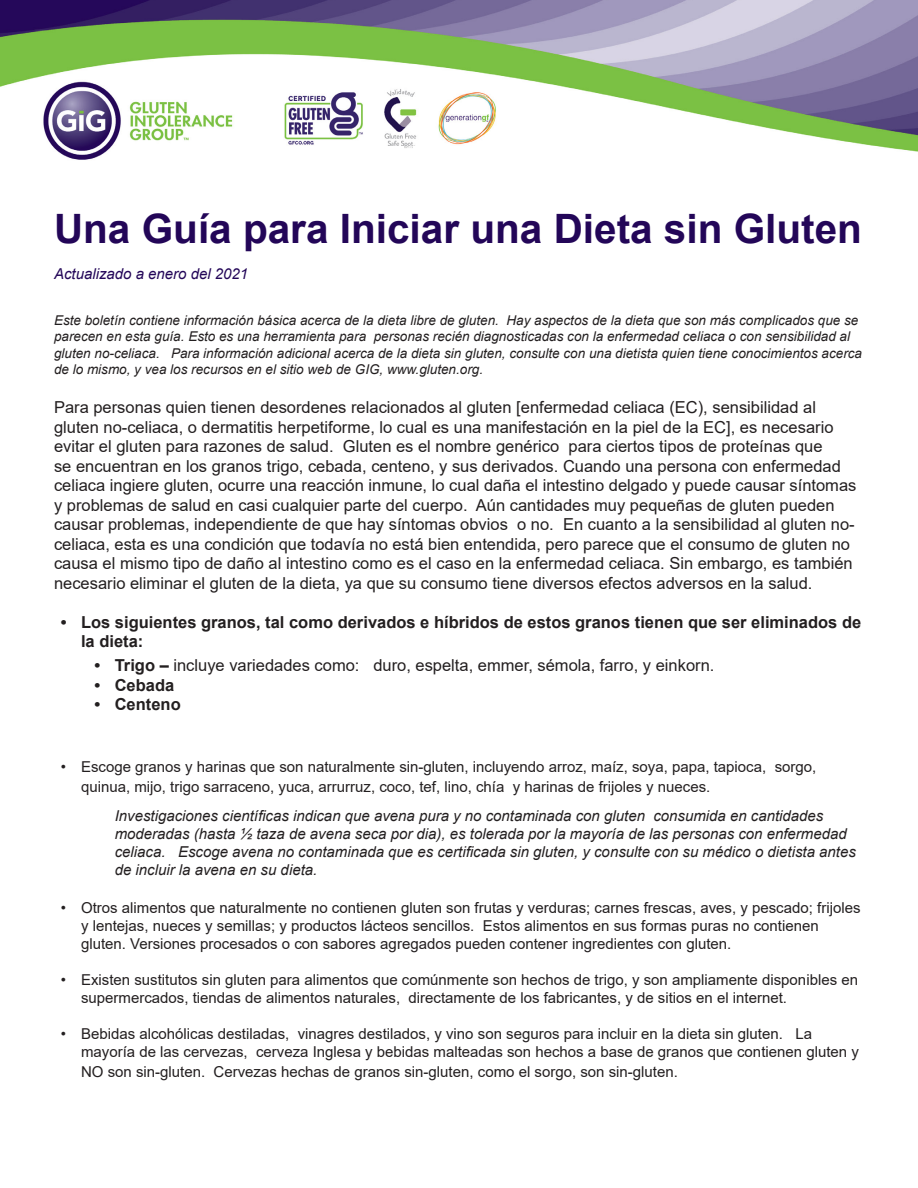
<style>
.page{position:relative;width:918px;height:1188px;background:#fff}
.page>*{position:absolute;margin:0;border:0;box-sizing:border-box;transform-origin:0 0}
.t1{font:700 40.5px "Arial";color:#230658}
.t2{font:16.5px/19.5px "Arial";color:#231f20}
.t3{font:700 16.5px/19.5px "Arial";color:#231f20}
.t4{font:15px/18px "Arial";color:#231f20}
.t5{font:italic 15px/18px "Arial";color:#231f20}
.t6{font:italic 15px "Arial";color:#230658}
.t7{font:italic 13.5px/16.5px "Arial";color:#231f20}
.s1{font-weight:700}
</style>
<div class="page">
<img style="left:0;top:0;width:918px;height:160px">
<p class="t1" style="left:54px;top:200px;width:810px">Una Guía para Iniciar una Dieta sin Gluten</p>
<p class="t6" style="left:54px;top:264px;width:196px">Actualizado a enero del 2021</p>
<p class="t7" style="left:54px;top:312px;width:810px">Este boletín contiene información básica acerca de la dieta libre de gluten. Hay aspectos de la dieta que son más complicados que se parecen en esta guía. Esto es una herramienta para personas recién diagnosticadas con la enfermedad celiaca o con sensibilidad al gluten no-celiaca. Para información adicional acerca de la dieta sin gluten, consulte con una dietista quien tiene conocimientos acerca de lo mismo, y vea los recursos en el sitio web de GIG, www.gluten.org.</p>
<p class="t2" style="left:54px;top:398px;width:804px">Para personas quien tienen desordenes relacionados al gluten [enfermedad celiaca (EC), sensibilidad al gluten no-celiaca, o dermatitis herpetiforme, lo cual es una manifestación en la piel de la EC], es necesario evitar el gluten para razones de salud. Gluten es el nombre genérico para ciertos tipos de proteínas que<br>se encuentran en los granos trigo, cebada, centeno, y sus derivados. Cuando una persona con enfermedad celiaca ingiere gluten, ocurre una reacción inmune, lo cual daña el intestino delgado y puede causar síntomas y problemas de salud en casi cualquier parte del cuerpo. Aún cantidades muy pequeñas de gluten pueden causar problemas, independiente de que hay síntomas obvios o no. En cuanto a la sensibilidad al gluten no&shy;celiaca, esta es una condición que todavía no está bien entendida, pero parece que el consumo de gluten no causa el mismo tipo de daño al intestino como es el caso en la enfermedad celiaca. Sin embargo, es también necesario eliminar el gluten de la dieta, ya que su consumo tiene diversos efectos adversos en la salud.</p>
<p class="t3" style="left:81px;top:612px;width:782px;text-indent:-20px">• Los siguientes granos, tal como derivados e híbridos de estos granos tienen que ser eliminados de la dieta:</p>
<p class="t2" style="left:94px;top:656px;width:622px"><span class="s1">• Trigo –</span> incluye variedades como: duro, espelta, emmer, sémola, farro, y einkorn.</p>
<p class="t3" style="left:94px;top:675px;width:81px">• Cebada</p>
<p class="t3" style="left:94px;top:695px;width:88px">• Centeno</p>
<p class="t4" style="left:81px;top:757px;width:737px;line-height:19.8px;text-indent:-20px">• Escoge granos y harinas que son naturalmente sin-gluten, incluyendo arroz, maíz, soya, papa, tapioca, sorgo, quinua, mijo, trigo sarraceno, yuca, arrurruz, coco, tef, lino, chía y harinas de frijoles y nueces.</p>
<p class="t5" style="left:115px;top:807px;width:743px">Investigaciones científicas indican que avena pura y no contaminada con gluten consumida en cantidades moderadas (hasta ½ taza de avena seca por dia), es tolerada por la mayoría de las personas con enfermedad celiaca. Escoge avena no contaminada que es certificada sin gluten, y consulte con su médico o dietista antes de incluir la avena en su dieta.</p>
<p class="t4" style="left:81px;top:898px;width:781px;text-indent:-20px">• Otros alimentos que naturalmente no contienen gluten son frutas y verduras; carnes frescas, aves, y pescado; frijoles y lentejas, nueces y semillas; y productos lácteos sencillos. Estos alimentos en sus formas puras no contienen gluten. Versiones procesados o con sabores agregados pueden contener ingredientes con gluten.</p>
<p class="t4" style="left:81px;top:970px;width:779px;text-indent:-20px">• Existen sustitutos sin gluten para alimentos que comúnmente son hechos de trigo, y son ampliamente disponibles en supermercados, tiendas de alimentos naturales, directamente de los fabricantes, y de sitios en el internet.</p>
<p class="t4" style="left:81px;top:1024px;width:779px;text-indent:-20px">• Bebidas alcohólicas destiladas, vinagres destilados, y vino son seguros para incluir en la dieta sin gluten. La mayoría de las cervezas, cerveza Inglesa y bebidas malteadas son hechos a base de granos que contienen gluten y</p>
<p class="t4" style="left:81px;top:1062px;width:598px">NO son sin-gluten. Cervezas hechas de granos sin-gluten, como el sorgo, son sin-gluten.</p>
</div>
